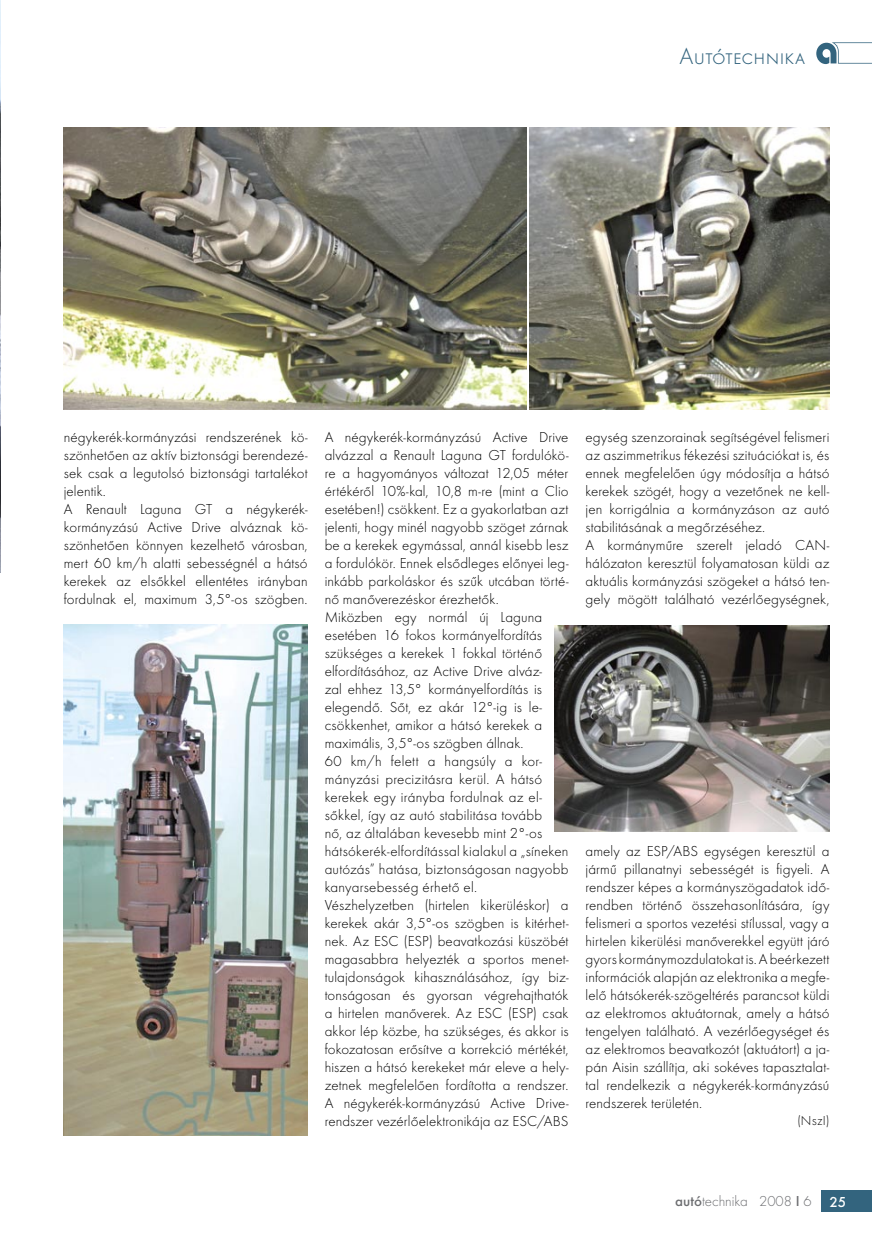
<style>
.page{position:relative;width:872px;height:1246px;background:#fff}
.page>*{position:absolute;margin:0;border:0;box-sizing:border-box;transform-origin:0 0}
.t1{font:300 24px "Futura TOT";color:#33647e}
.t2{font:300 15px/18px "Futura TOT";letter-spacing:.005em;color:#000}
.t3{font:300 15px "Futura TOT";color:#6d6e71}
.t4{font:300 13.5px "Futura TOT";color:#000}
.s1{font-weight:500}
.s2{font-weight:500;color:#fff}
</style>
<div class="page">
<div style="left:821px;top:1191px;width:51px;height:21px;background:#33647e"></div>
<svg style="left:816px;top:42px;width:56px;height:22px"></svg>
<img style="left:0;top:0;width:1px;height:572px">
<img style="left:64px;top:624px;width:244px;height:511px">
<img style="left:555px;top:625px;width:274px;height:206px">
<img style="left:64px;top:128px;width:462px;height:281px">
<img style="left:529px;top:128px;width:300px;height:281px">
<h1 class="t1" style="left:679px;top:42px;width:127px">Autótechnika</h1>
<p class="t2" style="left:64px;top:428px;width:245px">négykerék-kormányzási rendszerének kö&shy;szönhetően az aktív biztonsági berendezé&shy;sek csak a legutolsó biztonsági tartalékot jelentik.<br>A Renault Laguna GT a négykerék&shy;kormányzású Active Drive alváznak kö&shy;szönhetően könnyen kezelhető városban, mert 60 km/h alatti sebességnél a hátsó kerekek az elsőkkel ellentétes irányban fordulnak el, maximum 3,5°-os szögben.</p>
<p class="t2" style="left:325px;top:428px;width:245px">A négykerék-kormányzású Active Drive alvázzal a Renault Laguna GT fordulókö&shy;re a hagyományos változat 12,05 méter értékéről 10%-kal, 10,8 m-re (mint a Clio esetében!) csökkent. Ez a gyakorlatban azt jelenti, hogy minél nagyobb szöget zárnak be a kerekek egymással, annál kisebb lesz a fordulókör. Ennek elsődleges előnyei leg&shy;inkább parkoláskor és szűk utcában törté&shy;nő manőverezéskor érezhetők.<br>Miközben egy normál új Laguna esetében 16 fokos kormányelfordítás szükséges a kerekek 1 fokkal történő elfordításához, az Active Drive alváz-<br>zal ehhez 13,5° kormányelfordítás is elegendő. Sőt, ez akár 12°-ig is le&shy;csökkenhet, amikor a hátsó kerekek a maximális, 3,5°-os szögben állnak.<br>60 km/h felett a hangsúly a kor&shy;mányzási precizitásra kerül. A hátsó kerekek egy irányba fordulnak az el&shy;sőkkel, így az autó stabilitása tovább<br>nő, az általában kevesebb mint 2°-os hátsókerék-elfordítással kialakul a „síneken autózás” hatása, biztonságosan nagyobb kanyarsebesség érhető el.<br>Vészhelyzetben (hirtelen kikerüléskor) a kerekek akár 3,5°-os szögben is kitérhet&shy;nek. Az ESC (ESP) beavatkozási küszöbét magasabbra helyezték a sportos menet&shy;tulajdonságok kihasználásához, így biz&shy;tonságosan és gyorsan végrehajthatók a hirtelen manőverek. Az ESC (ESP) csak akkor lép közbe, ha szükséges, és akkor is fokozatosan erősítve a korrekció mértékét, hiszen a hátsó kerekeket már eleve a hely&shy;zetnek megfelelően fordította a rendszer.<br>A négykerék-kormányzású Active Drive&shy;rendszer vezérlőelektronikája az ESC/ABS</p>
<p class="t2" style="left:585px;top:428px;width:245px">egység szenzorainak segítségével felismeri az aszimmetrikus fékezési szituációkat is, és ennek megfelelően úgy módosítja a hátsó kerekek szögét, hogy a vezetőnek ne kell&shy;jen korrigálnia a kormányzáson az autó stabilitásának a megőrzéséhez.<br>A kormányműre szerelt jeladó CAN&shy;hálózaton keresztül folyamatosan küldi az aktuális kormányzási szögeket a hátsó ten&shy;gely mögött található vezérlőegységnek,</p>
<p class="t2" style="left:585px;top:842px;width:245px;text-align:justify">amely az ESP/ABS egységen keresztül a jármű pillanatnyi sebességét is figyeli. A rendszer képes a kormányszögadatok idő&shy;rendben történő összehasonlítására, így felismeri a sportos vezetési stílussal, vagy a hirtelen kikerülési manőverekkel együtt járó gyors kormánymozdulatokat is. A beérkezett információk alapján az elektronika a megfe&shy;lelő hátsókerék-szögeltérés parancsot küldi az elektromos aktuátornak, amely a hátsó tengelyen található. A vezérlőegységet és az elektromos beavatkozót (aktuátort) a ja&shy;pán Aisin szállítja, aki sokéves tapasztalat&shy;tal rendelkezik a négykerék-kormányzású rendszerek területén.</p>
<p class="t4" style="left:797px;top:1113px;width:34px">(NszI)</p>
<p class="t3" style="left:675px;top:1193px;width:173px"><span class="s1">autó</span>technika 2008 <span class="s1">I</span> 6 <span class="s2">25</span></p>
</div>
